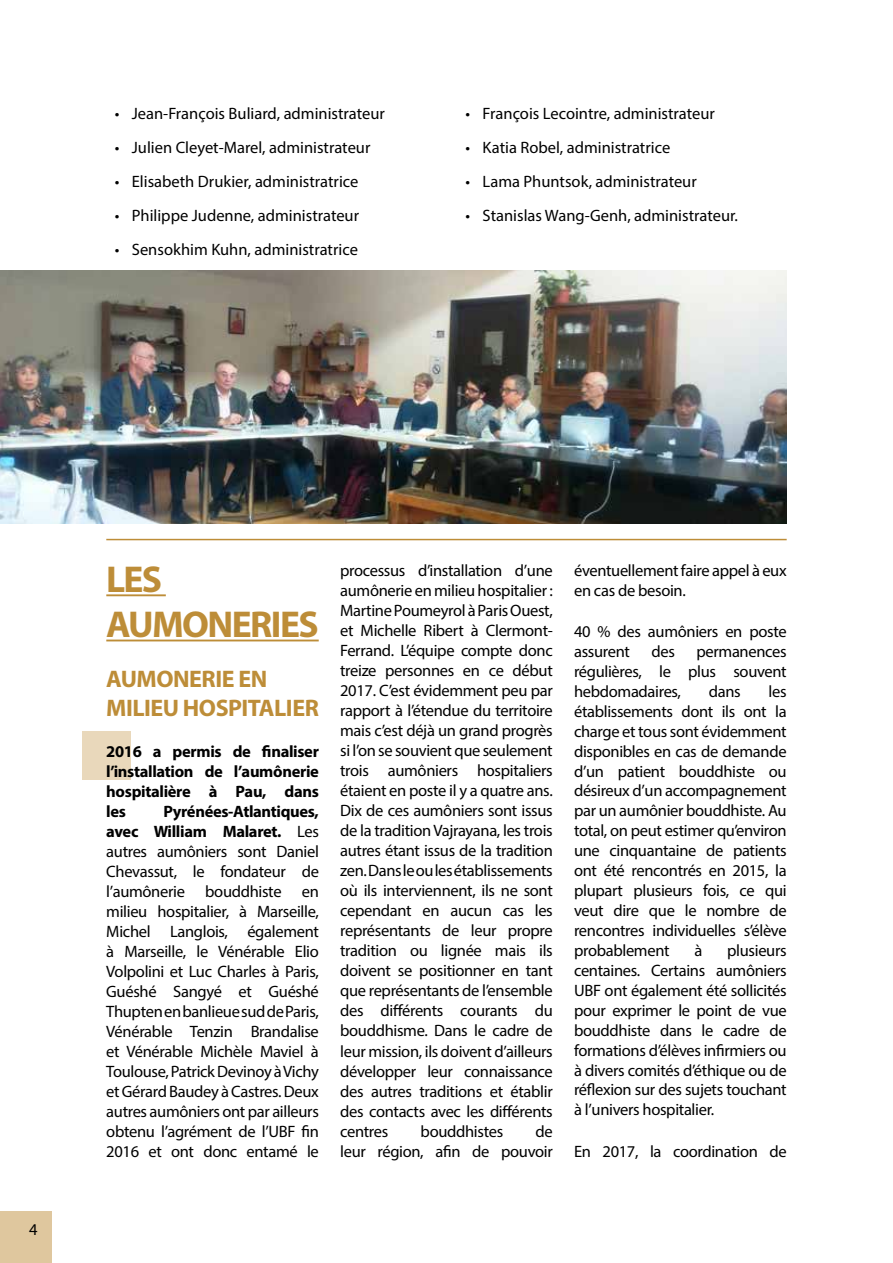
<style>
.page{position:relative;width:893px;height:1263px;background:#fff}
.page>*{position:absolute;margin:0;border:0;box-sizing:border-box;transform-origin:0 0}
.t1{font:700 37.5px/45.2px "Myriad Pro";letter-spacing:-.04em;color:#bd8d38}
.t2{font:700 24px/29px "Myriad Pro";letter-spacing:-.02em;color:#bd8d38}
.t3{font:16.5px/20px "Myriad Pro";letter-spacing:-.02em;color:#000;text-align:justify}
.t4{font:16.5px "Myriad Pro";color:#000}
.t5{font:700 16.5px/20px "Myriad Pro";letter-spacing:-.02em;color:#000;text-align:justify}
.s1{font-weight:700}
</style>
<div class="page">
<div style="left:0;top:1210px;width:52px;height:53px;background:#dfc79e"></div>
<img style="left:0;top:270px;width:787px;height:253px">
<hr style="left:106px;top:539px;width:681px;height:1px;background:#bd8d38">
<div style="left:82px;top:731px;width:49px;height:48px;background:#e9d8bb"></div>
<hr style="left:106px;top:594px;width:60px;height:2px;background:#bd8d38">
<hr style="left:106px;top:639px;width:213px;height:2px;background:#bd8d38">
<p class="t4" style="left:115px;top:103px;width:272px">• Jean-François Buliard, administrateur</p>
<p class="t4" style="left:115px;top:137px;width:257px">• Julien Cleyet-Marel, administrateur</p>
<p class="t4" style="left:115px;top:171px;width:245px">• Elisabeth Drukier, administratrice</p>
<p class="t4" style="left:115px;top:205px;width:246px">• Philippe Judenne, administrateur</p>
<p class="t4" style="left:115px;top:239px;width:245px">• Sensokhim Kuhn, administratrice</p>
<p class="t4" style="left:466px;top:103px;width:251px">• François Lecointre, administrateur</p>
<p class="t4" style="left:466px;top:137px;width:206px">• Katia Robel, administratrice</p>
<p class="t4" style="left:466px;top:171px;width:233px">• Lama Phuntsok, administrateur</p>
<p class="t4" style="left:466px;top:205px;width:274px">• Stanislas Wang-Genh, administrateur.</p>
<p class="t3" style="left:29px;top:1219px;width:10px">4</p>
<h1 class="t1" style="left:106px;top:555px;width:214px">LES<br>AUMONERIES</h1>
<h2 class="t2" style="left:106px;top:664px;width:214px">AUMONERIE EN<br>MILIEU HOSPITALIER</h2>
<p class="t5" style="left:106px;top:741px;width:214px">2016 a permis de finaliser l’installation de l’aumônerie hospitalière à Pau, dans les</p>
<p class="t3" style="left:106px;top:801px;width:214px;text-indent:57px"><span class="s1">Pyrénées-Atlantiques, avec William Malaret.</span> Les autres aumôniers sont Daniel Chevassut, le fondateur de l’aumônerie bouddhiste en milieu hospitalier, à Marseille, Michel Langlois, également à Marseille, le Vénérable Elio Volpolini et Luc Charles à Paris, Guéshé Sangyé et Guéshé Thupten en banlieue sud de Paris, Vénérable Tenzin Brandalise et Vénérable Michèle Maviel à Toulouse, Patrick Devinoy à Vichy et Gérard Baudey à Castres. Deux autres aumôniers ont par ailleurs obtenu l’agrément de l’UBF fin 2016 et ont donc entamé le</p>
<p class="t3" style="left:340px;top:560px;width:214px">processus d’installation d’une aumônerie en milieu hospitalier :<br>Martine Poumeyrol à Paris Ouest, et Michelle Ribert à Clermont-Ferrand. L’équipe compte donc treize personnes en ce début 2017. C’est évidemment peu par rapport à l’étendue du territoire mais c’est déjà un grand progrès si l’on se souvient que seulement trois aumôniers hospitaliers étaient en poste il y a quatre ans.<br>Dix de ces aumôniers sont issus de la tradition Vajrayana, les trois autres étant issus de la tradition zen. Dans le ou les établissements où ils interviennent, ils ne sont cependant en aucun cas les représentants de leur propre tradition ou lignée mais ils doivent se positionner en tant que représentants de l’ensemble des différents courants du bouddhisme. Dans le cadre de leur mission, ils doivent d’ailleurs développer leur connaissance des autres traditions et établir des contacts avec les différents centres</p>
<p class="t3" style="left:340px;top:1121px;width:214px;text-align:right">de<br>leur région, afin de pouvoir</p>
<p class="t3" style="left:421px;top:1121px;width:84px">bouddhistes</p>
<p class="t3" style="left:574px;top:560px;width:214px">éventuellement faire appel à eux en cas de besoin.</p>
<p class="t3" style="left:574px;top:621px;width:214px">40 % des aumôniers en poste assurent</p>
<p class="t3" style="left:651px;top:641px;width:25px">des</p>
<p class="t3" style="left:574px;top:641px;width:214px;text-indent:122px">permanences régulières, le plus souvent hebdomadaires,</p>
<p class="t3" style="left:574px;top:681px;width:214px;text-indent:195px">les établissements dont ils ont la charge et tous sont évidemment disponibles en cas de demande d’un patient bouddhiste ou désireux d’un accompagnement par un aumônier bouddhiste. Au total, on peut estimer qu’environ une cinquantaine de patients ont été rencontrés en 2015, la plupart plusieurs fois, ce qui veut dire que le nombre de rencontres individuelles s’élève probablement</p>
<p class="t3" style="left:709px;top:681px;width:33px">dans</p>
<p class="t3" style="left:574px;top:940px;width:214px;text-indent:153px">plusieurs centaines. Certains aumôniers UBF ont également été sollicités pour exprimer le point de vue bouddhiste dans le cadre de formations d’élèves infirmiers ou à divers comités d’éthique ou de réflexion sur des sujets touchant à l’univers hospitalier.</p>
<p class="t3" style="left:574px;top:1141px;width:214px">En 2017, la coordination de</p>
<p class="t3" style="left:694px;top:940px;width:9px">à</p>
</div>
